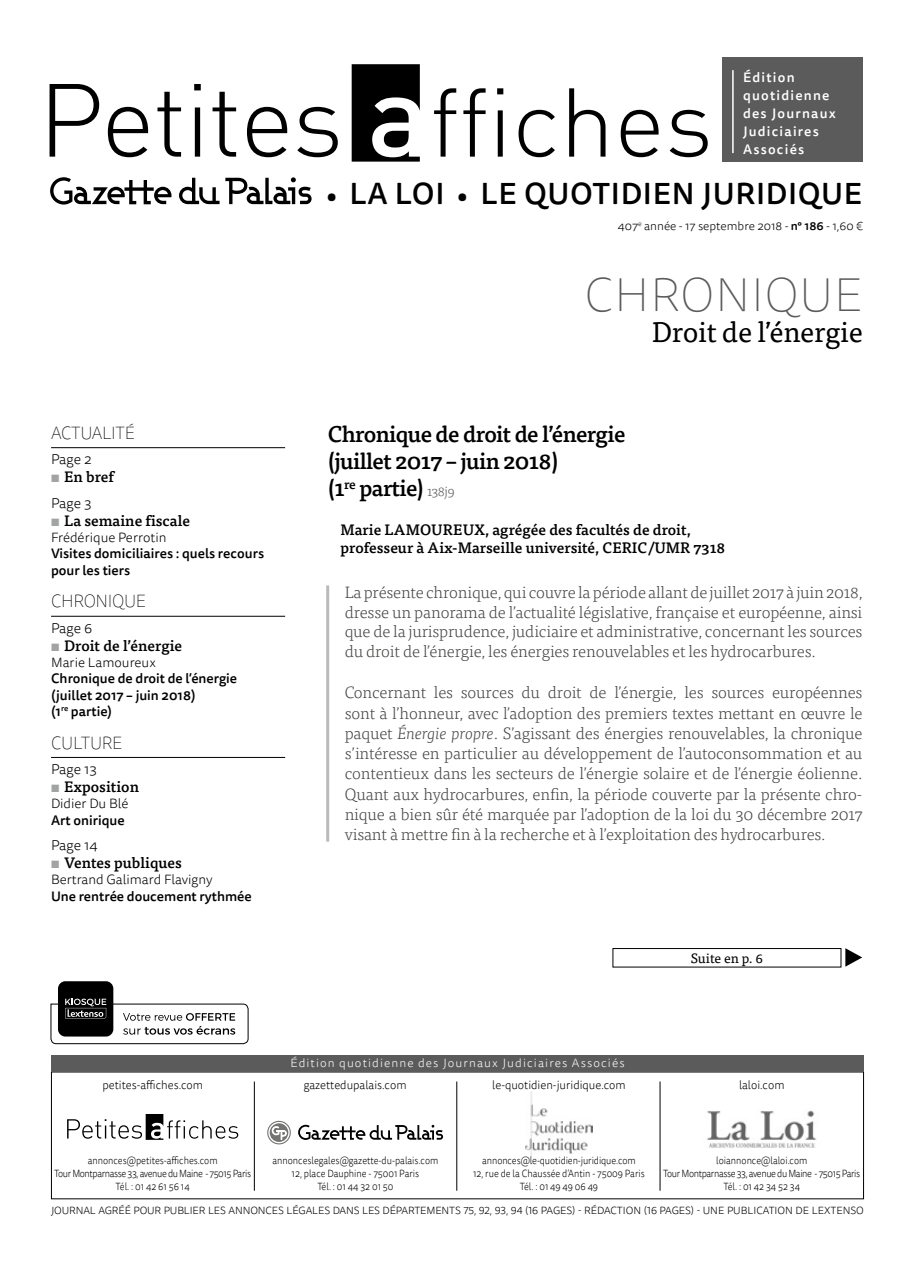
<style>
.page{position:relative;width:915px;height:1263px;background:#fff}
.page>*{position:absolute;margin:0;border:0;box-sizing:border-box;transform-origin:0 0}
.t1{font:100 48px "Tisa Sans OT";letter-spacing:.01em;color:#5b5b5b}
.t2{font:500 30px "Tisa Sans OT";letter-spacing:.02em;color:#000}
.t3{font:28.5px "Tisa OT";letter-spacing:-.01em;color:#000}
.t4{font:500 22.5px/27px "Tisa OT";letter-spacing:-.03em;color:#000}
.t5{font:100 18px "Tisa Sans OT";letter-spacing:-.02em;color:#000;scale:.95 1}
.t6{font:300 16.5px/20.2px "Tisa OT";letter-spacing:-.01em;color:#444443;text-align:justify}
.t7{font:500 15px/18px "Tisa OT";color:#000}
.t8{font:300 14.25px "Tisa Sans OT";color:#000}
.t9{font:500 13.5px/16.2px "Tisa Sans OT";color:#000}
.t10{font:300 13.5px "Tisa Sans OT";color:#000}
.t11{font:500 13.5px/18px "Tisa Sans OT";letter-spacing:.09em;color:#fff}
.t12{font:13.5px "Tisa OT";color:#000}
.t13{font:300 12px "Tisa Sans OT";color:#000;scale:.95 1}
.t14{font:300 12px "Tisa Sans OT";letter-spacing:.09em;color:#fff}
.t15{font:300 12px "Tisa Sans OT";color:#000}
.t16{font:300 10.5px/12.6px "Tisa Sans OT";letter-spacing:-.04em;color:#000;text-align:center;scale:.88 1}
.t17{font:300 10.5px/12.6px "Tisa Sans OT";letter-spacing:-.01em;color:#000;text-align:center;scale:.88 1}
.t18{font:300 10.5px "Tisa Sans OT";letter-spacing:-.01em;color:#000}
.s1{font-size:27px}
.s2{font-weight:500}
.s3{font-weight:700;color:#a2a3a3}
.s4{font-weight:300;font-size:13.5px;color:#5b5b5b}
.s5{font-style:italic}
</style>
<div class="page">
<div style="left:721px;top:58px;width:140px;height:104px;background:#5b5b5b"></div>
<hr style="left:732px;top:70px;width:1px;height:83px;background:#fff">
<svg style="left:50px;top:84px;width:49px;height:73px"></svg>
<svg style="left:108px;top:107px;width:40px;height:50px"></svg>
<svg style="left:157px;top:92px;width:24px;height:65px"></svg>
<svg style="left:194px;top:84px;width:7px;height:73px"></svg>
<svg style="left:212px;top:92px;width:24px;height:65px"></svg>
<svg style="left:247px;top:107px;width:40px;height:50px"></svg>
<svg style="left:297px;top:107px;width:40px;height:50px"></svg>
<svg style="left:351px;top:64px;width:68px;height:98px"></svg>
<svg style="left:434px;top:88px;width:22px;height:69px"></svg>
<svg style="left:463px;top:88px;width:22px;height:69px"></svg>
<svg style="left:497px;top:88px;width:6px;height:69px"></svg>
<svg style="left:518px;top:110px;width:36px;height:47px"></svg>
<svg style="left:569px;top:88px;width:36px;height:69px"></svg>
<svg style="left:620px;top:110px;width:38px;height:47px"></svg>
<svg style="left:669px;top:110px;width:38px;height:47px"></svg>
<svg style="left:50px;top:177px;width:121px;height:28px"></svg>
<svg style="left:179px;top:178px;width:40px;height:26px"></svg>
<svg style="left:225px;top:177px;width:86px;height:27px"></svg>
<img style="left:525px;top:1091px;width:67px;height:65px">
<svg style="left:67px;top:1114px;width:171px;height:26px"></svg>
<img style="left:707px;top:1110px;width:110px;height:38px">
<hr style="left:659px;top:1081px;width:1px;height:110px;background:#000">
<hr style="left:456px;top:1081px;width:1px;height:110px;background:#000">
<hr style="left:254px;top:1081px;width:1px;height:110px;background:#000">
<svg style="left:269px;top:1123px;width:19px;height:19px"></svg>
<svg style="left:298px;top:1125px;width:145px;height:15px"></svg>
<svg style="left:271px;top:1126px;width:16px;height:14px"></svg>
<div style="left:267px;top:1121px;width:24px;height:23px;border:1px solid #747473;border-radius:50%"></div>
<div style="left:51px;top:1055px;width:812px;height:16px;background:#5b5b5b"></div>
<div style="left:58px;top:981px;width:55px;height:55px;background:#000;border-radius:7px"></div>
<svg style="left:50px;top:999px;width:199px;height:45px"></svg>
<div style="left:612px;top:948px;width:229px;height:19px;border:1px solid #000"></div>
<svg style="left:845px;top:948px;width:16px;height:19px"></svg>
<hr style="left:51px;top:447px;width:234px;height:1px;background:#000">
<hr style="left:51px;top:616px;width:234px;height:1px;background:#000">
<hr style="left:51px;top:757px;width:234px;height:1px;background:#000">
<hr style="left:326px;top:585px;width:3px;height:257px;background:#b9baba">
<p class="t11" style="left:742px;top:69px;width:94px">Édition quotidienne des Journaux<br>Judiciaires<br>Associés</p>
<h2 class="t2" style="left:326px;top:175px;width:537px"><span class="s1">•</span> LA LOI <span class="s1">•</span> LE QUOTIDIEN JURIDIQUE</h2>
<p class="t15" style="left:617px;top:219px;width:246px">407<sup>e</sup> année - 17 septembre 2018 - <span class="s2">n° 186</span> - 1,60 €</p>
<p class="t5" style="left:51px;top:422px;width:90px">ACTUALITÉ</p>
<p class="t8" style="left:51px;top:451px;width:42px">Page 2</p>
<p class="t7" style="left:51px;top:468px;width:64px"><span class="s3">▪</span> En bref</p>
<p class="t8" style="left:51px;top:495px;width:42px">Page 3</p>
<p class="t7" style="left:51px;top:512px;width:140px"><span class="s3">▪</span> La semaine fiscale</p>
<p class="t10" style="left:51px;top:530px;width:117px">Frédérique Perrotin</p>
<p class="t9" style="left:51px;top:546px;width:214px">Visites domiciliaires : quels recours pour les tiers</p>
<p class="t5" style="left:51px;top:591px;width:23px">CHRONIQUE</p>
<p class="t8" style="left:51px;top:620px;width:43px">Page 6</p>
<p class="t7" style="left:51px;top:637px;width:133px"><span class="s3">▪</span> Droit de l’énergie</p>
<p class="t10" style="left:51px;top:654px;width:106px">Marie Lamoureux</p>
<p class="t9" style="left:51px;top:671px;width:187px">Chronique de droit de l’énergie (juillet 2017 – juin 2018)<br>(1<sup>re</sup> partie)</p>
<p class="t5" style="left:51px;top:732px;width:53px">CU LTURE</p>
<p class="t8" style="left:51px;top:761px;width:47px">Page 13</p>
<p class="t7" style="left:51px;top:778px;width:89px"><span class="s3">▪</span> Exposition</p>
<p class="t10" style="left:51px;top:796px;width:79px">Didier Du Blé</p>
<p class="t9" style="left:51px;top:812px;width:75px">Art onirique</p>
<p class="t8" style="left:51px;top:837px;width:48px">Page 14</p>
<p class="t7" style="left:51px;top:854px;width:132px"><span class="s3">▪</span> Ventes publiques</p>
<p class="t10" style="left:51px;top:872px;width:163px">Bertrand Galimard Flavigny</p>
<p class="t9" style="left:51px;top:888px;width:202px">Une rentrée doucement rythmée</p>
<h1 class="t1" style="left:584px;top:267px;width:279px">CHRONIQUE</h1>
<h3 class="t3" style="left:652px;top:315px;width:212px">Droit de l’énergie</h3>
<h3 class="t4" style="left:327px;top:421px;width:299px">Chronique de droit de l’énergie (juillet 2017 – juin 2018)<br>(1<sup>re</sup> partie) <span class="s4">138j9</span></h3>
<p class="t7" style="left:340px;top:521px;width:386px">Marie LAMOUREUX, agrégée des facultés de droit, professeur à Aix-Marseille université, CERIC/UMR 7318</p>
<p class="t6" style="left:344px;top:583px;width:519px;line-height:19.5px">La présente chronique, qui couvre la période allant de juillet 2017 à juin 2018, dresse un panorama de l’actualité législative, française et européenne, ainsi que de la jurisprudence, judiciaire et administrative, concernant les sources du droit de l’énergie, les énergies renouvelables et les hydrocarbures.</p>
<p class="t6" style="left:344px;top:683px;width:519px">Concernant les sources du droit de l’énergie, les sources européennes sont à l’honneur, avec l’adoption des premiers textes mettant en œuvre le paquet <span class="s5">Énergie propre</span>. S’agissant des énergies renouvelables, la chronique s’intéresse en particulier au développement de l’autoconsommation et au contentieux dans les secteurs de l’énergie solaire et de l’énergie éolienne.<br>Quant aux hydrocarbures, enfin, la période couverte par la présente chro&shy;nique a bien sûr été marquée par l’adoption de la loi du 30 décembre 2017 visant à mettre fin à la recherche et à l’exploitation des hydrocarbures.</p>
<p class="t12" style="left:690px;top:950px;width:74px">Suite en p. 6</p>
<p class="t13" style="left:102px;top:1077px;width:107px">petites-affiches.com</p>
<p class="t14" style="left:290px;top:1055px;width:335px">Édition quotidienne des Journaux Judiciaires Associés</p>
<p class="t13" style="left:303px;top:1077px;width:110px">gazettedupalais.com</p>
<p class="t13" style="left:492px;top:1077px;width:142px">le-quotidien-juridique.com</p>
<p class="t13" style="left:738px;top:1077px;width:49px">laloi.com</p>
<p class="t16" style="left:54px;top:1155px;width:225px">annonces@petites-affiches.com<br>Tour Montparnasse 33, avenue du Maine - 75015 Paris<br>Tél. : 01 42 61 56 14</p>
<p class="t17" style="left:272px;top:1155px;width:190px">annonceslegales@gazette-du-palais.com<br>12, place Dauphine - 75001 Paris<br>Tél. : 01 44 32 01 50</p>
<p class="t17" style="left:473px;top:1155px;width:197px">annonces@le-quotidien-juridique.com<br>12, rue de la Chaussée d’Antin - 75009 Paris<br>Tél. : 01 49 49 06 49</p>
<p class="t16" style="left:663px;top:1155px;width:225px">loiannonce@laloi.com<br>Tour Montparnasse 33, avenue du Maine - 75015 Paris<br>Tél. : 01 42 34 52 34</p>
<p class="t18" style="left:51px;top:1204px;width:814px">JOURNAL AGRÉÉ POUR PUBLIER LES ANNONCES LÉGALES DANS LES DÉPARTEMENTS 75, 92, 93, 94 (16 PAGES) - RÉDACTION (16 PAGES) - UNE PUBLICATION DE LEXTENSO</p>
</div>
